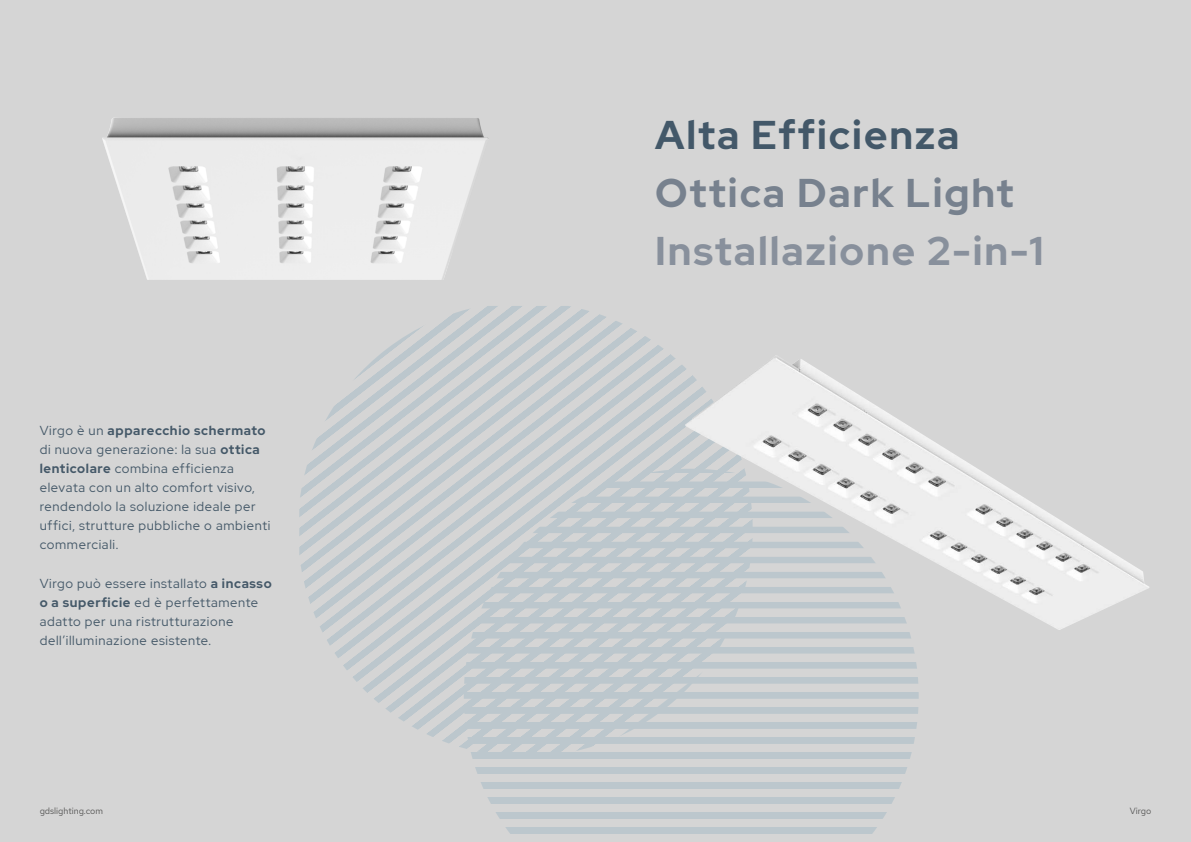
<style>
.page{position:relative;width:1191px;height:842px;background:#d5d5d5}
.page>*{position:absolute;margin:0;border:0;box-sizing:border-box;transform-origin:0 0}
.t1{font:700 40px "Red Hat Display";letter-spacing:.05em;color:#88909c}
.t2{font:700 40px "Red Hat Display";letter-spacing:.05em;color:#77818e}
.t3{font:700 40px "Red Hat Display";letter-spacing:.05em;color:#435869}
.t4{font:13px/19px "Red Hat Display";letter-spacing:.05em;color:#445868}
.t5{font:9px "Red Hat Text";color:#575756}
.s1{font-weight:700}
</style>
<div class="page">
<svg style="left:482px;top:692px;width:436px;height:142px"></svg>
<svg style="left:299px;top:306px;width:483px;height:480px"></svg>
<img style="left:640px;top:333px;width:510px;height:356px">
<img style="left:102px;top:118px;width:431px;height:285px">
<p class="t4" style="left:40px;top:421px;width:232px">Virgo è un <span class="s1">apparecchio schermato </span>di nuova generazione: la sua <span class="s1">ottica lenticolare</span> combina efficienza elevata con un alto comfort visivo, rendendolo la soluzione ideale per uffici, strutture pubbliche o ambienti commerciali.</p>
<p class="t4" style="left:40px;top:573px;width:233px">Virgo può essere installato <span class="s1">a incasso o a superficie</span> ed è perfettamente adatto per una ristrutturazione dell’illuminazione esistente.</p>
<p class="t3" style="left:655px;top:109px;width:306px">Alta Efficienza</p>
<p class="t2" style="left:655px;top:167px;width:360px">Ottica Dark Light</p>
<p class="t1" style="left:655px;top:225px;width:390px">Installazione 2-in-1</p>
<p class="t5" style="left:40px;top:805px;width:65px">gdslighting.com</p>
<p class="t5" style="left:1130px;top:805px;width:23px">Virgo</p>
</div>
